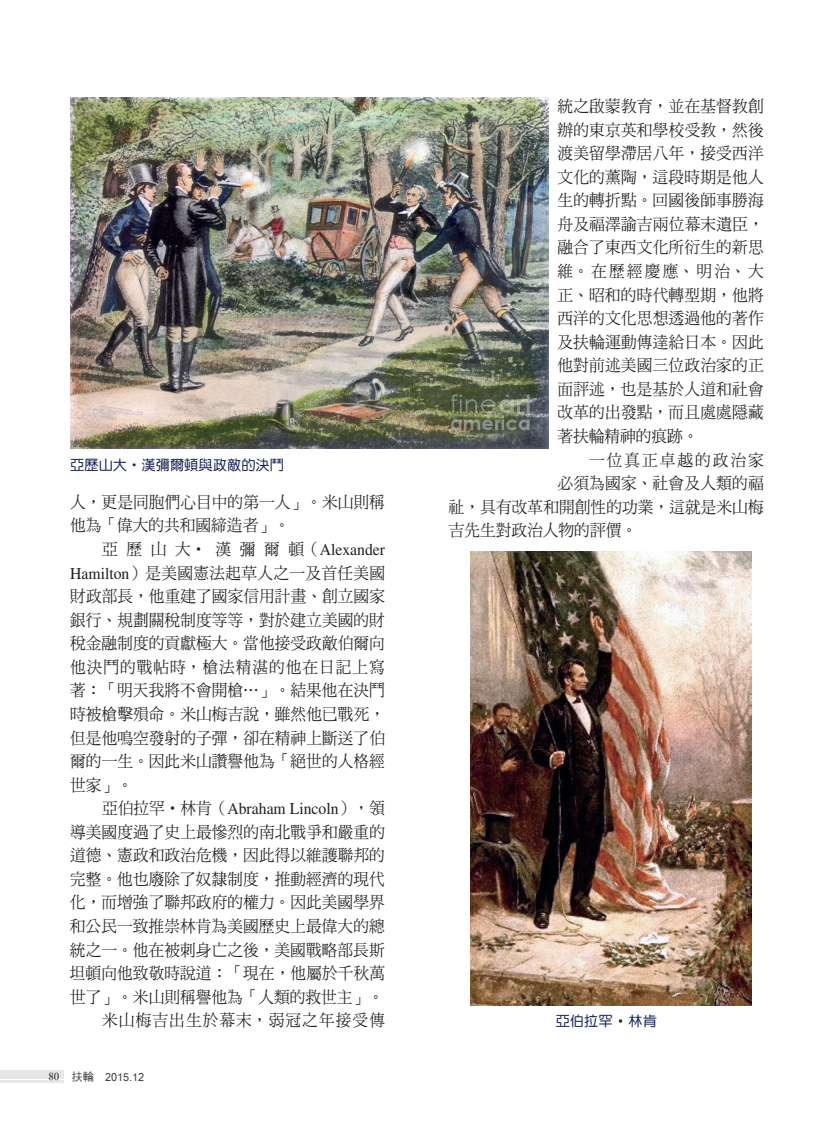
<style>
.page{position:relative;width:834px;height:1132px;background:#fff}
.page>*{position:absolute;margin:0;border:0;box-sizing:border-box;transform-origin:0 0}
.t1{font:16.5px/23.5px "DF Ming Std W5";letter-spacing:.005em;color:#231f20;text-align:justify;scale:.95 1}
.t2{font:16.5px "Times LT Std";color:#231f20;scale:.95 1}
.t3{font:16.5px "DF Ming Std W5";letter-spacing:.125em;color:#231f20;scale:.95 1}
.t4{font:14.25px "DF Yuan Std W5";color:#162156}
.t5{font:12px "Latha";color:#3e3e3f}
.s1{font-family:"DF Ming Std W5"}
.s2{font-family:"Times LT Std"}
.s3{font-family:"Aparajita";font-size:13.5px;color:#231f20}
.s4{font-family:"DF Hei W5 WIN BF";font-size:11.25px}
.s5{font-family:"DF Ming Std W5";font-size:16.5px;color:#231f20}
</style>
<div class="page">
<img style="left:70px;top:98px;width:479px;height:351px">
<img style="left:470px;top:551px;width:281px;height:454px">
<div style="left:0;top:1069px;width:64px;height:9px;background:#e6e7e9"></div>
<hr style="left:0;top:1080px;width:64px;height:2px;background:#e6e7e9">
<p class="t4" style="left:70px;top:457px;width:215px">亞歷山大<span class="s1">•</span>漢彌爾頓與政敵的決鬥</p>
<p class="t1" style="left:70px;top:489px;width:333px">人，更是同胞們心目中的第一人」。米山則稱他為「偉大的共和國締造者」。</p>
<p class="t1" style="left:70px;top:537px;width:333px;text-indent:32px">亞歷山大• 漢彌爾頓（<span class="s2">Alexander Hamilton</span>）是美國憲法起草人之一及首任美國財政部長，他重建了國家信用計畫、創立國家銀行、規劃關稅制度等等，對於建立美國的財稅金融制度的貢獻極大。當他接受政敵伯爾向他決鬥的戰帖時，槍法精湛的他在日記上寫著：「明天我將不會開槍…」。結果他在決鬥時被槍擊殞命。米山梅吉說，雖然他已戰死，但是他鳴空發射的子彈，卻在精神上斷送了伯爾的一生。因此米山讚譽他為「絕世的人格經世家」。</p>
<p class="t2" style="left:102px;top:799px;width:299px"><span class="s1">亞伯拉罕•林肯（</span>Abraham Lincoln<span class="s1">），領</span></p>
<p class="t1" style="left:70px;top:819px;width:333px;text-align:right">導美國度過了史上最慘烈的南北戰爭和嚴重的道德、憲政和政治危機，因此得以維護聯邦的完整。他也廢除了奴隸制度，推動經濟的現代化，而增強了聯邦政府的權力。因此美國學界和公民一致推崇林肯為美國歷史上最偉大的總統之一。他在被刺身亡之後，美國戰略部長斯坦頓向他致敬時說道：「現在，他屬於千秋萬世了」。米山則稱譽他為「人類的救世主」。米山梅吉出生於幕末，弱冠之年接受傳</p>
<p class="t5" style="left:49px;top:1066px;width:97px"><span class="s3">80</span> <span class="s4">扶輪　</span>2015.12</p>
<p class="t1" style="left:557px;top:94px;width:219px">統之啟蒙教育，並在基督教創辦的東京英和學校受教，然後渡美留學滯居八年，接受西洋文化的薰陶，這段時期是他人生的轉折點。回國後師事勝海舟及福澤諭吉兩位幕末遺臣，融合了東西文化所衍生的新思維。在歷經慶應、明治、大正、昭和的時代轉型期，他將西洋的文化思想透過他的著作及扶輪運動傳達給日本。因此他對前述美國三位政治家的正面評述，也是基於人道和社會改革的出發點，而且處處隱藏著扶輪精神的痕跡。</p>
<p class="t3" style="left:589px;top:450px;width:185px">一位真正卓越的政治家</p>
<p class="t1" style="left:557px;top:471px;width:219px">必須為國家、社會及人類的福</p>
<p class="t1" style="left:449px;top:494px;width:333px">祉，具有改革和開創性的功業，這就是米山梅</p>
<p class="t1" style="left:449px;top:518px;width:200px">吉先生對政治人物的評價。</p>
<p class="t4" style="left:555px;top:1013px;width:103px">亞伯拉罕<span class="s5">•</span>林肯</p>
</div>
